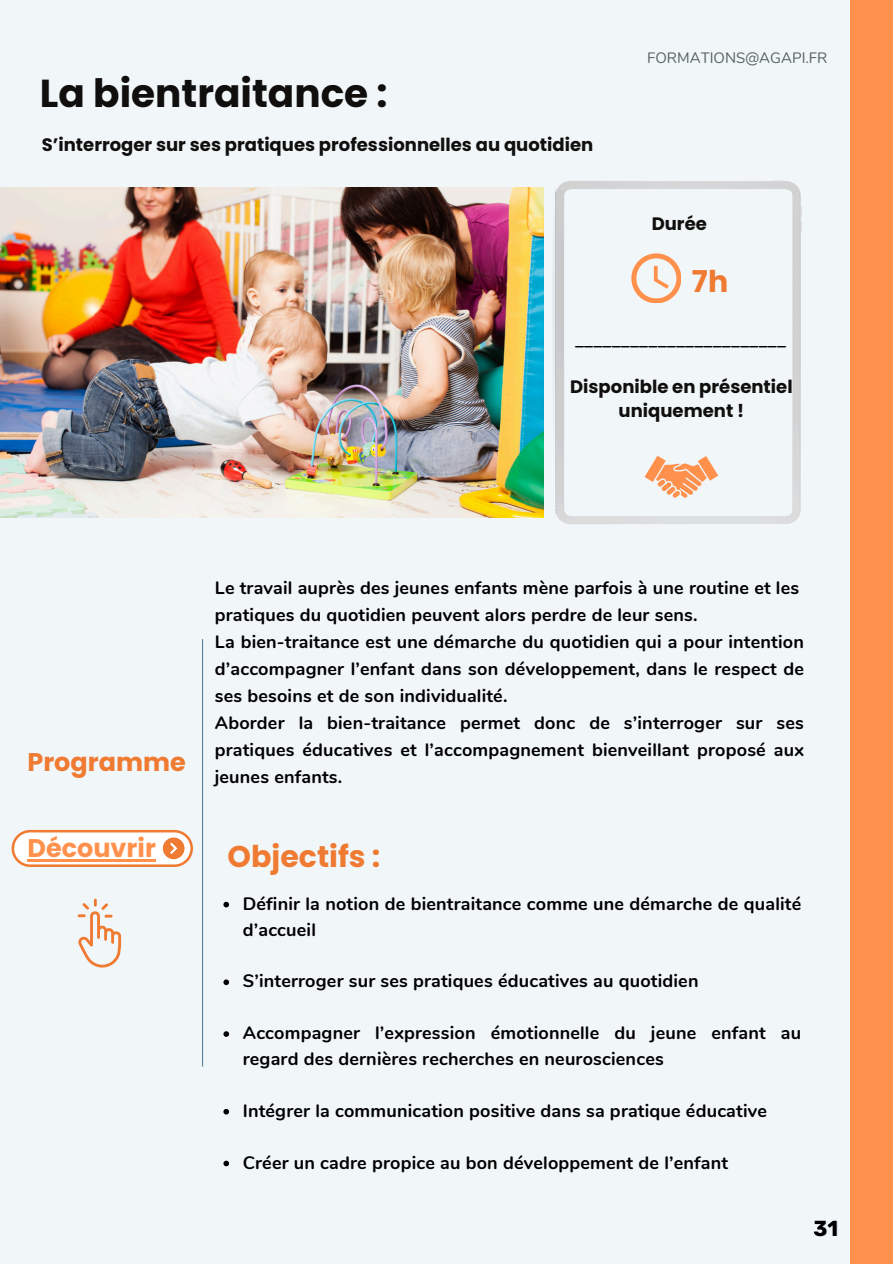
<style>
.page{position:relative;width:893px;height:1264px;background:#fff}
.page>*{position:absolute;margin:0;border:0;box-sizing:border-box;transform-origin:0 0}
.t1{font:700 39px "Poppins";color:#100f0d}
.t2{font:700 30px "Poppins";color:#ef7a32}
.t3{font:700 25.5px "Poppins";color:#ef7a32}
.t4{font:700 25.5px "Poppins";color:#ff914d}
.t5{font:700 18px/27px "Nunito";letter-spacing:.01em;color:#000}
.t6{font:700 18px/24.8px "Poppins";color:#100f0d;text-align:center}
.t7{font:15px "Nunito";color:#556262}
</style>
<div class="page">
<div style="left:0;top:0;width:892px;height:1263px;background:#f1f6f9"></div>
<img style="left:0;top:188px;width:543px;height:329px">
<hr style="left:202px;top:639px;width:1px;height:427px;background:#558592">
<div style="left:850px;top:0;width:42px;height:1263px;background:#ff914d"></div>
<img style="left:553px;top:181px;width:248px;height:343px">
<svg style="left:631px;top:253px;width:49px;height:50px"></svg>
<svg style="left:223px;top:901px;width:6px;height:6px"></svg>
<svg style="left:223px;top:979px;width:6px;height:6px"></svg>
<svg style="left:223px;top:1031px;width:6px;height:5px"></svg>
<svg style="left:223px;top:1108px;width:6px;height:6px"></svg>
<svg style="left:223px;top:1160px;width:6px;height:6px"></svg>
<svg style="left:644px;top:455px;width:74px;height:42px"></svg>
<img style="left:813px;top:1220px;width:25px;height:17px">
<svg style="left:12px;top:830px;width:181px;height:37px"></svg>
<hr style="left:27px;top:859px;width:129px;height:2px;background:#ff914d">
<svg style="left:78px;top:898px;width:43px;height:69px"></svg>
<p class="t1" style="left:40px;top:66px;width:349px">La bientraitance :</p>
<h1 class="t6" style="left:42px;top:132px;width:553px">S’interroger sur ses pratiques professionnelles au quotidien</h1>
<h3 class="t7" style="left:647px;top:48px;width:182px">FORMATIONS@AGAPI.FR</h3>
<p class="t6" style="left:651px;top:211px;width:57px">Durée</p>
<h4 class="t2" style="left:692px;top:260px;width:38px">7h</h4>
<h4 class="t5" style="left:575px;top:326px;width:212px">_______________________</h4>
<h3 class="t6" style="left:570px;top:374px;width:224px">Disponible en présentiel uniquement !</h3>
<p class="t3" style="left:27px;top:744px;width:160px">Programme</p>
<p class="t4" style="left:27px;top:830px;width:130px">Découvrir</p>
<p class="t5" style="left:215px;top:574px;width:590px">Le travail auprès des jeunes enfants mène parfois à une routine et les pratiques du quotidien peuvent alors perdre de leur sens.<br>La bien-traitance est une démarche du quotidien qui a pour intention d’accompagner l’enfant dans son développement, dans le respect de ses besoins et de son individualité.<br>Aborder la bien-traitance permet donc de s’interroger sur ses pratiques éducatives et l’accompagnement bienveillant proposé aux jeunes enfants.</p>
<h4 class="t2" style="left:227px;top:835px;width:154px">Objectifs :</h4>
<h2 class="t5" style="left:243px;top:890px;width:560px;line-height:25.8px">Définir la notion de bientraitance comme une démarche de qualité d’accueil</h2>
<h4 class="t5" style="left:243px;top:967px;width:457px">S’interroger sur ses pratiques éducatives au quotidien</h4>
<p class="t5" style="left:243px;top:1020px;width:560px;line-height:25.8px">Accompagner l’expression émotionnelle du jeune enfant au regard des dernières recherches en neurosciences</p>
<p class="t5" style="left:243px;top:1097px;width:525px">Intégrer la communication positive dans sa pratique éducative</p>
<p class="t5" style="left:243px;top:1149px;width:487px">Créer un cadre propice au bon développement de l’enfant</p>
</div>
